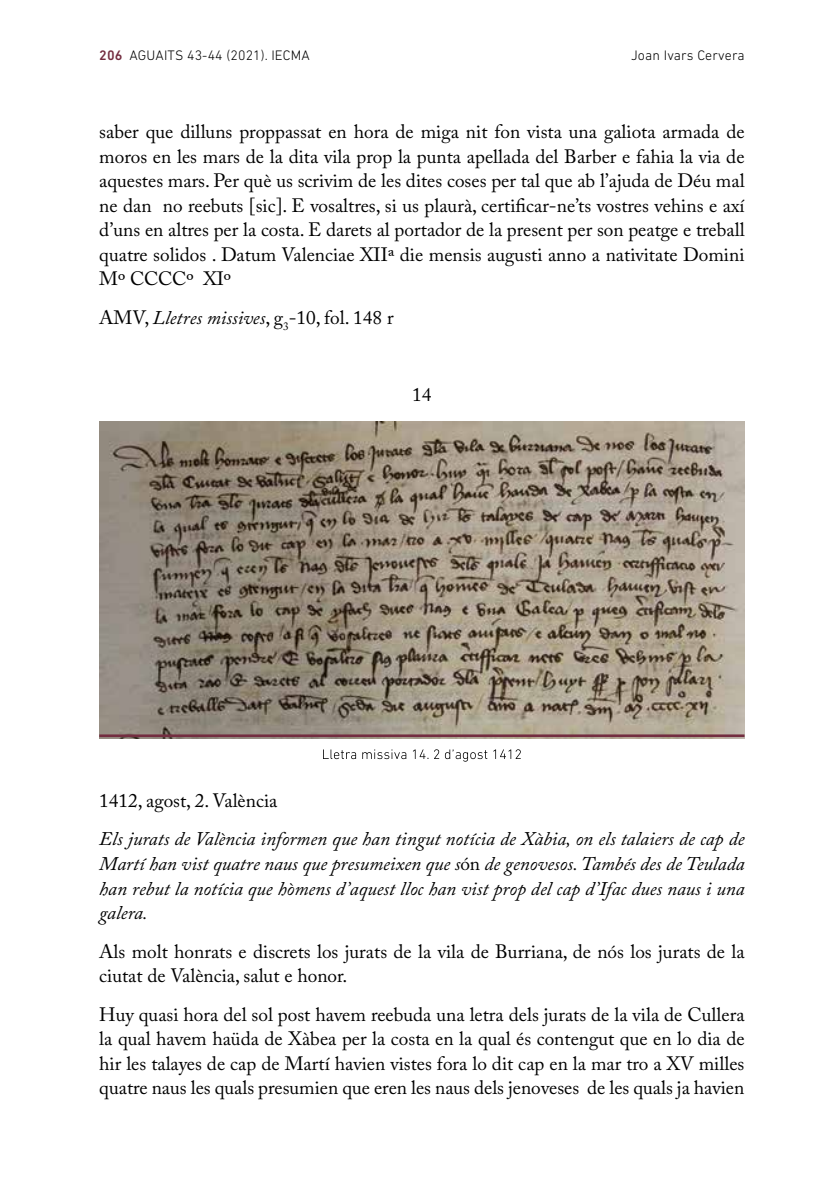
<style>
.page{position:relative;width:819px;height:1191px;background:#fff}
.page>*{position:absolute;margin:0;border:0;box-sizing:border-box;transform-origin:0 0}
.t1{font:19.25px/24.5px "Adobe Caslon Pro";color:#000;text-align:justify}
.t2{font:italic 19.25px/24.5px "Adobe Caslon Pro";color:#000;text-align:justify}
.t3{font:300 14px "DIN Next LT Pro";letter-spacing:.01em;color:#000}
.s1{font-weight:500;color:#732d40}
.s2{font-style:italic}
.s3{font-style:normal}
</style>
<div class="page">
<img style="left:99px;top:422px;width:645px;height:316px">
<hr style="left:99px;top:734px;width:645px;height:3px;background:#732d40">
<svg style="left:323px;top:749px;width:197px;height:12px"></svg>
<p class="t3" style="left:99px;top:47px;width:212px"><span class="s1">206</span> AGUAITS 43-44 (2021). IECMA</p>
<p class="t3" style="left:631px;top:47px;width:115px">Joan Ivars Cervera</p>
<p class="t1" style="left:99px;top:119px;width:647px">saber que dilluns proppassat en hora de miga nit fon vista una galiota armada de moros en les mars de la dita vila prop la punta apellada del Barber e fahia la via de aquestes mars. Per què us scrivim de les dites coses per tal que ab l’ajuda de Déu mal ne dan no reebuts [sic]. E vosaltres, si us plaurà, certificar-ne’ts vostres vehins e axí d’uns en altres per la costa. E darets al portador de la present per son peatge e treball quatre solidos . Datum Valenciae XIIª die mensis augusti anno a nativitate Domini Mº CCCCº XIº</p>
<p class="t1" style="left:99px;top:305px;width:296px">AMV, <span class="s2">Lletres missives</span>, g<sub>3</sub>-10, fol. 148 r</p>
<p class="t1" style="left:412px;top:382px;width:21px">14</p>
<p class="t1" style="left:99px;top:788px;width:179px">1412, agost, 2. València</p>
<p class="t2" style="left:99px;top:826px;width:646px">Els jurats de València informen que han tingut notícia de Xàbia, on els talaiers de cap de Martí han vist quatre naus que presumeixen que s<span class="s3">ón</span> de genovesos. Tambés des de Teulada han rebut la notícia que hòmens d’aquest lloc han vist prop del cap d’Ifac dues naus i una galera.</p>
<p class="t1" style="left:99px;top:938px;width:647px">Als molt honrats e discrets los jurats de la vila de Burriana, de nós los jurats de la ciutat de València, salut e honor.</p>
<p class="t1" style="left:99px;top:1001px;width:646px">Huy quasi hora del sol post havem reebuda una letra dels jurats de la vila de Cullera la qual havem haüda de Xàbea per la costa en la qual és contengut que en lo dia de hir les talayes de cap de Martí havien vistes fora lo dit cap en la mar tro a XV milles quatre naus les quals presumien que eren les naus dels jenoveses de les quals ja havien</p>
</div>
